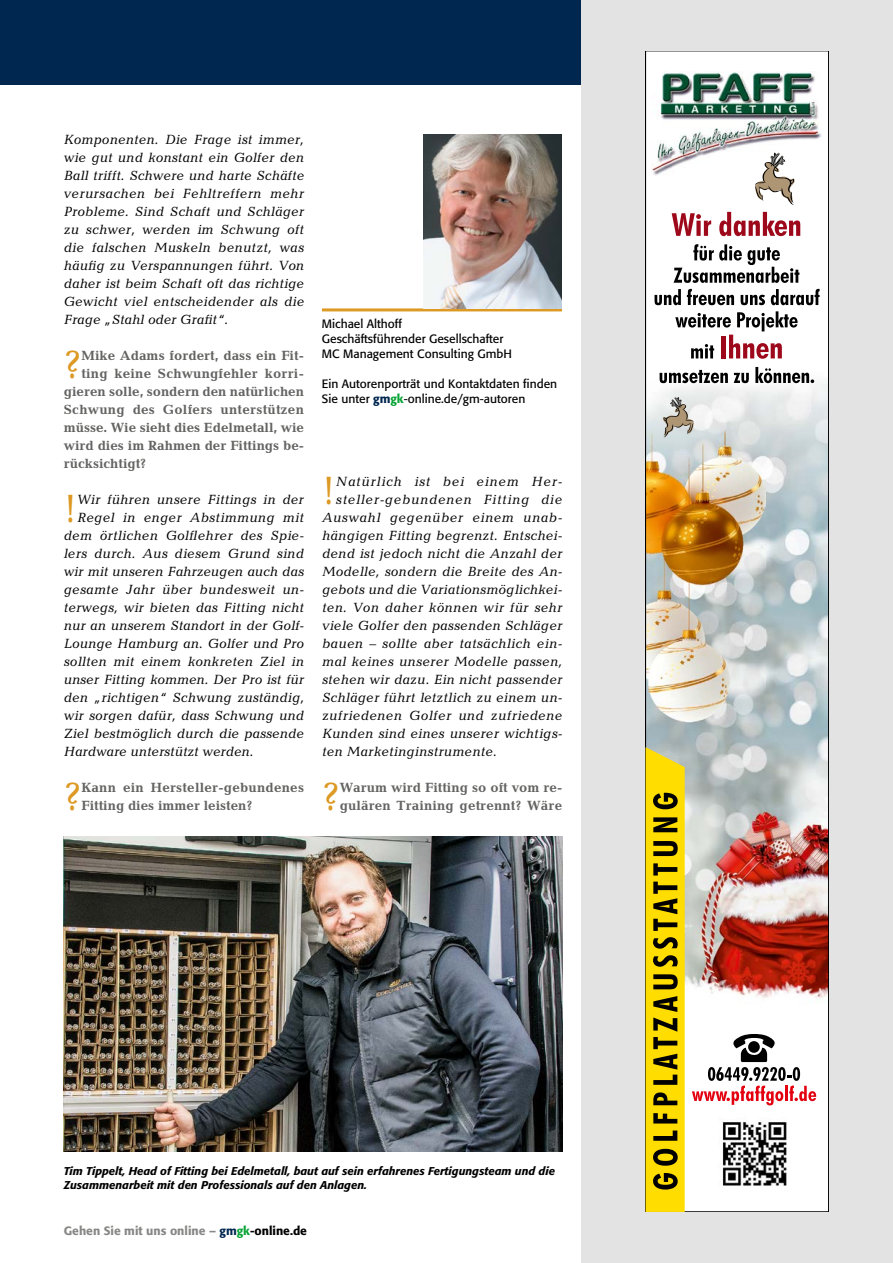
<style>
.page{position:relative;width:893px;height:1263px;background:#fff}
.page>*{position:absolute;margin:0;border:0;box-sizing:border-box;transform-origin:0 0}
.t1{font:39.9px "Candida";color:#dc9923}
.t2{font:italic 13.5px/18px "Candida";letter-spacing:.015em;color:#000;text-align:justify}
.t3{font:700 13.5px/18px "Candida";color:#636362}
.t4{font:italic 13.5px "Candida";letter-spacing:.055em;color:#000}
.t5{font:700 13.5px "Candida";letter-spacing:.02em;color:#636362}
.t6{font:italic 13.5px "Candida";letter-spacing:.04em;color:#000}
.t7{font:12px/15px "Formata";color:#000}
.t8{font:500 12px "Formata";color:#878786}
.t9{font:italic 500 11.25px/14.4px "Formata";color:#000}
.s1{font-weight:500;color:#002750}
.s2{font-weight:500;color:#0aa537}
.s3{color:#002750}
.s4{color:#0aa537}
.s5{color:#000}
</style>
<div class="page">
<div style="left:0;top:0;width:893px;height:85px;background:#002750"></div>
<div style="left:581px;top:0;width:312px;height:1263px;background:#e3e3e3"></div>
<hr style="left:322px;top:308px;width:240px;height:3px;background:#dc9923">
<img style="left:423px;top:134px;width:139px;height:174px">
<img style="left:64px;top:837px;width:498px;height:314px">
<div style="left:645px;top:51px;width:184px;height:1161px;background:#fff"></div>
<img style="left:647px;top:366px;width:180px;height:632px">
<img style="left:647px;top:426px;width:118px;height:309px">
<div style="left:645px;top:51px;width:184px;height:1161px;border:1px solid #000"></div>
<img style="left:652px;top:71px;width:169px;height:104px">
<svg style="left:645px;top:747px;width:40px;height:465px;background:#b9a103"></svg>
<img style="left:722px;top:1121px;width:65px;height:65px">
<svg style="left:692px;top:1034px;width:124px;height:71px"></svg>
<svg style="left:672px;top:213px;width:39px;height:23px"></svg>
<svg style="left:719px;top:212px;width:81px;height:24px"></svg>
<svg style="left:673px;top:244px;width:126px;height:39px"></svg>
<svg style="left:654px;top:289px;width:27px;height:16px"></svg>
<svg style="left:687px;top:289px;width:47px;height:16px"></svg>
<svg style="left:741px;top:295px;width:24px;height:10px"></svg>
<svg style="left:771px;top:289px;width:49px;height:16px"></svg>
<svg style="left:675px;top:311px;width:123px;height:48px"></svg>
<svg style="left:660px;top:370px;width:68px;height:13px"></svg>
<svg style="left:734px;top:373px;width:15px;height:10px"></svg>
<svg style="left:755px;top:367px;width:59px;height:16px"></svg>
<svg style="left:755px;top:153px;width:39px;height:52px"></svg>
<svg style="left:663px;top:397px;width:31px;height:40px"></svg>
<p class="t2" style="left:64px;top:130px;width:242px">Komponenten. Die Frage ist immer, wie gut und konstant ein Golfer den Ball trifft. Schwere und harte Schäfte verursachen bei Fehltreffern mehr Probleme. Sind Schaft und Schläger zu schwer, werden im Schwung oft die falschen Muskeln benutzt, was häufig zu Verspannungen führt. Von daher ist beim Schaft oft das richtige Gewicht viel entscheidender als die Frage „Stahl oder Grafit“.</p>
<h1 class="t1" style="left:64px;top:342px;width:19px">?</h1>
<p class="t3" style="left:81px;top:346px;width:224px">Mike Adams fordert, dass ein Fit-</p>
<p class="t3" style="left:81px;top:364px;width:224px">ting keine Schwungfehler korri-</p>
<p class="t3" style="left:64px;top:382px;width:242px">gieren solle, sondern den natürlichen</p>
<p class="t5" style="left:64px;top:402px;width:242px">Schwung des Golfers unterstützen</p>
<p class="t3" style="left:64px;top:418px;width:242px">müsse. Wie sieht dies Edelmetall, wie</p>
<p class="t3" style="left:64px;top:436px;width:242px">wird dies im Rahmen der Fittings be-</p>
<p class="t3" style="left:64px;top:454px;width:84px">rücksichtigt?</p>
<h1 class="t1" style="left:64px;top:486px;width:15px">!</h1>
<p class="t2" style="left:77px;top:490px;width:228px">Wir führen unsere Fittings in der</p>
<p class="t2" style="left:77px;top:508px;width:228px">Regel in enger Abstimmung mit</p>
<p class="t2" style="left:64px;top:526px;width:242px">dem örtlichen Golflehrer des Spie-</p>
<p class="t2" style="left:64px;top:544px;width:242px">lers durch. Aus diesem Grund sind</p>
<p class="t2" style="left:64px;top:562px;width:242px">wir mit unseren Fahrzeugen auch das</p>
<p class="t2" style="left:64px;top:580px;width:242px">gesamte Jahr über bundesweit un-</p>
<p class="t2" style="left:64px;top:598px;width:242px">terwegs, wir bieten das Fitting nicht</p>
<p class="t2" style="left:64px;top:616px;width:242px">nur an unserem Standort in der Golf-</p>
<p class="t2" style="left:64px;top:634px;width:242px">Lounge Hamburg an. Golfer und Pro</p>
<p class="t2" style="left:64px;top:652px;width:242px">sollten mit einem konkreten Ziel in</p>
<p class="t2" style="left:64px;top:670px;width:242px">unser Fitting kommen. Der Pro ist für</p>
<p class="t2" style="left:64px;top:688px;width:242px">den „richtigen“ Schwung zuständig,</p>
<p class="t2" style="left:64px;top:706px;width:242px">wir sorgen dafür, dass Schwung und</p>
<p class="t2" style="left:64px;top:724px;width:242px">Ziel bestmöglich durch die passende</p>
<p class="t2" style="left:64px;top:742px;width:191px">Hardware unterstützt werden.</p>
<h1 class="t1" style="left:64px;top:774px;width:19px">?</h1>
<p class="t3" style="left:81px;top:778px;width:224px">Kann ein Hersteller-gebundenes<br>Fitting dies immer leisten?</p>
<p class="t7" style="left:322px;top:317px;width:192px">Michael Althoff<br>Geschäftsführender Gesellschafter<br>MC Management Consulting GmbH</p>
<p class="t7" style="left:322px;top:377px;width:237px">Ein Autorenporträt und Kontaktdaten finden<br>Sie unter <span class="s1">gm</span><span class="s2">gk</span>-online.de/gm-autoren</p>
<h1 class="t1" style="left:322px;top:468px;width:15px">!</h1>
<p class="t4" style="left:336px;top:474px;width:228px">Natürlich ist bei einem Her-</p>
<p class="t4" style="left:336px;top:492px;width:228px">steller-gebundenen Fitting die</p>
<p class="t6" style="left:322px;top:510px;width:242px">Auswahl gegenüber einem unab-</p>
<p class="t2" style="left:322px;top:526px;width:242px">hängigen Fitting begrenzt. Entschei-</p>
<p class="t2" style="left:322px;top:544px;width:242px">dend ist jedoch nicht die Anzahl der</p>
<p class="t2" style="left:322px;top:562px;width:242px">Modelle, sondern die Breite des An-</p>
<p class="t2" style="left:322px;top:580px;width:242px">gebots und die Variationsmöglichkei-</p>
<p class="t2" style="left:322px;top:598px;width:242px">ten. Von daher können wir für sehr</p>
<p class="t2" style="left:322px;top:616px;width:242px">viele Golfer den passenden Schläger</p>
<p class="t2" style="left:322px;top:634px;width:242px">bauen – sollte aber tatsächlich ein-</p>
<p class="t2" style="left:322px;top:652px;width:242px">mal keines unserer Modelle passen,</p>
<p class="t2" style="left:322px;top:670px;width:242px">stehen wir dazu. Ein nicht passender</p>
<p class="t2" style="left:322px;top:688px;width:242px">Schläger führt letztlich zu einem un-</p>
<p class="t2" style="left:322px;top:706px;width:242px">zufriedenen Golfer und zufriedene</p>
<p class="t2" style="left:322px;top:724px;width:242px">Kunden sind eines unserer wichtigs-</p>
<p class="t2" style="left:322px;top:742px;width:176px">ten Marketinginstrumente.</p>
<h1 class="t1" style="left:322px;top:774px;width:19px">?</h1>
<p class="t3" style="left:340px;top:778px;width:224px">Warum wird Fitting so oft vom re&shy;gulären Training getrennt? Wäre</p>
<p class="t9" style="left:64px;top:1164px;width:493px">Tim Tippelt, Head of Fitting bei Edelmetall, baut auf sein erfahrenes Fertigungsteam und die<br>Zusammenarbeit mit den Professionals auf den Anlagen.</p>
<p class="t8" style="left:64px;top:1223px;width:245px">Gehen Sie mit uns online – <span class="s3">gm</span><span class="s4">gk</span><span class="s5">-online.de</span></p>
</div>
